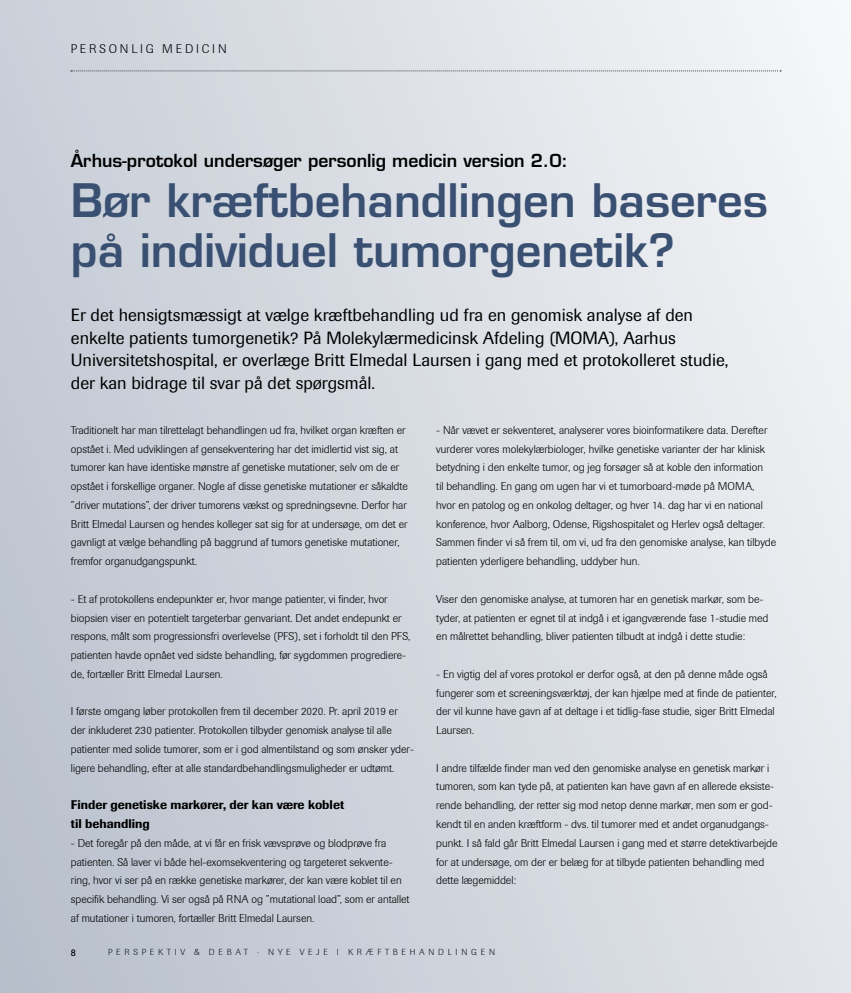
<style>
.page{position:relative;width:851px;height:993px;background:#fff}
.page>*{position:absolute;margin:0;border:0;box-sizing:border-box;transform-origin:0 0}
.t1{font:600 45px/50px "Eurostile LT Std";color:#3a5072}
.t2{font:17.5px/22.5px "Imago";color:#000}
.t3{font:600 17.5px "Eurostile LT Std";color:#000}
.t4{font:500 12.5px/18.8px "Berthold Imago";color:#000}
.t5{font:300 12.5px "Berthold Imago";letter-spacing:.22em;color:#000}
.t6{font:300 11.25px/18.8px "Berthold Imago";color:#000}
.t7{font:300 10px "Berthold Imago";color:#000}
.t8{font:300 8.75px "Berthold Imago";letter-spacing:.42em;color:#000}
</style>
<div class="page">
<div style="left:0;top:0;width:850px;height:992px;background:linear-gradient(to right,#c0c7d2,#edeff2)"></div>
<p class="t5" style="left:71px;top:42px;width:157px">PERSONLIG MEDICIN</p>
<h2 class="t3" style="left:71px;top:149px;width:498px">Århus-protokol undersøger personlig medicin version 2.0:</h2>
<h1 class="t1" style="left:71px;top:175px;width:698px">Bør kræftbehandlingen baseres på individuel tumorgenetik?</h1>
<p class="t2" style="left:71px;top:304px;width:659px">Er det hensigtsmæssigt at vælge kræftbehandling ud fra en genomisk analyse af den enkelte patients tumorgenetik? På Molekylærmedicinsk Afdeling (MOMA), Aarhus Universitetshospital, er overlæge Britt Elmedal Laursen i gang med et protokolleret studie, der kan bidrage til svar på det spørgsmål.</p>
<p class="t6" style="left:71px;top:420px;width:338px">Traditionelt har man tilrettelagt behandlingen ud fra, hvilket organ kræften er opstået i. Med udviklingen af gensekventering har det imidlertid vist sig, at tumorer kan have identiske mønstre af genetiske mutationer, selv om de er opstået i forskellige organer. Nogle af disse genetiske mutationer er såkaldte ”driver mutations”, der driver tumorens vækst og spredningsevne. Derfor har Britt Elmedal Laursen og hendes kolleger sat sig for at undersøge, om det er gavnligt at vælge behandling på baggrund af tumors genetiske mutationer, fremfor organudgangspunkt.</p>
<p class="t6" style="left:71px;top:589px;width:341px">- Et af protokollens endepunkter er, hvor mange patienter, vi finder, hvor biopsien viser en potentielt targeterbar genvariant. Det andet endepunkt er respons, målt som progressionsfri overlevelse (PFS), set i forholdt til den PFS, patienten havde opnået ved sidste behandling, før sygdommen progrediere&shy;de, fortæller Britt Elmedal Laursen.</p>
<p class="t6" style="left:71px;top:702px;width:344px">I første omgang løber protokollen frem til december 2020. Pr. april 2019 er der inkluderet 230 patienter. Protokollen tilbyder genomisk analyse til alle patienter med solide tumorer, som er i god almentilstand og som ønsker yder&shy;ligere behandling, efter at alle standardbehandlingsmuligheder er udtømt.</p>
<p class="t4" style="left:71px;top:795px;width:275px">Finder genetiske markører, der kan være koblet til behandling</p>
<p class="t6" style="left:71px;top:833px;width:340px">- Det foregår på den måde, at vi får en frisk vævsprøve og blodprøve fra patienten. Så laver vi både hel-exomsekventering og targeteret sekvente&shy;ring, hvor vi ser på en række genetiske markører, der kan være koblet til en specifik behandling. Vi ser også på RNA og ”mutational load”, som er antallet af mutationer i tumoren, fortæller Britt Elmedal Laursen.</p>
<p class="t6" style="left:436px;top:420px;width:341px">- Når vævet er sekventeret, analyserer vores bioinformatikere data. Derefter vurderer vores molekylærbiologer, hvilke genetiske varianter der har klinisk betydning i den enkelte tumor, og jeg forsøger så at koble den information<br>til behandling. En gang om ugen har vi et tumorboard-møde på MOMA, hvor en patolog og en onkolog deltager, og hver 14. dag har vi en national konference, hvor Aalborg, Odense, Rigshospitalet og Herlev også deltager.<br>Sammen finder vi så frem til, om vi, ud fra den genomiske analyse, kan tilbyde patienten yderligere behandling, uddyber hun.</p>
<p class="t6" style="left:436px;top:589px;width:333px">Viser den genomiske analyse, at tumoren har en genetisk markør, som be&shy;tyder, at patienten er egnet til at indgå i et igangværende fase 1-studie med en målrettet behandling, bliver patienten tilbudt at indgå i dette studie:</p>
<p class="t6" style="left:436px;top:664px;width:342px">- En vigtig del af vores protokol er derfor også, at den på denne måde også fungerer som et screeningsværktøj, der kan hjælpe med at finde de patienter, der vil kunne have gavn af at deltage i et tidlig-fase studie, siger Britt Elmedal Laursen.</p>
<p class="t6" style="left:436px;top:758px;width:343px">I andre tilfælde finder man ved den genomiske analyse en genetisk markør i tumoren, som kan tyde på, at patienten kan have gavn af en allerede eksiste&shy;rende behandling, der retter sig mod netop denne markør, men som er god&shy;kendt til en anden kræftform - dvs. til tumorer med et andet organudgangs&shy;punkt. I så fald går Britt Elmedal Laursen i gang med et større detektivarbejde for at undersøge, om der er belæg for at tilbyde patienten behandling med dette lægemiddel:</p>
<p class="t7" style="left:71px;top:946px;width:6px">8</p>
<p class="t8" style="left:108px;top:946px;width:388px">PERSPEKTIV &amp; DEBAT · NYE VEJE I KRÆFTBEHANDLINGEN</p>
</div>
